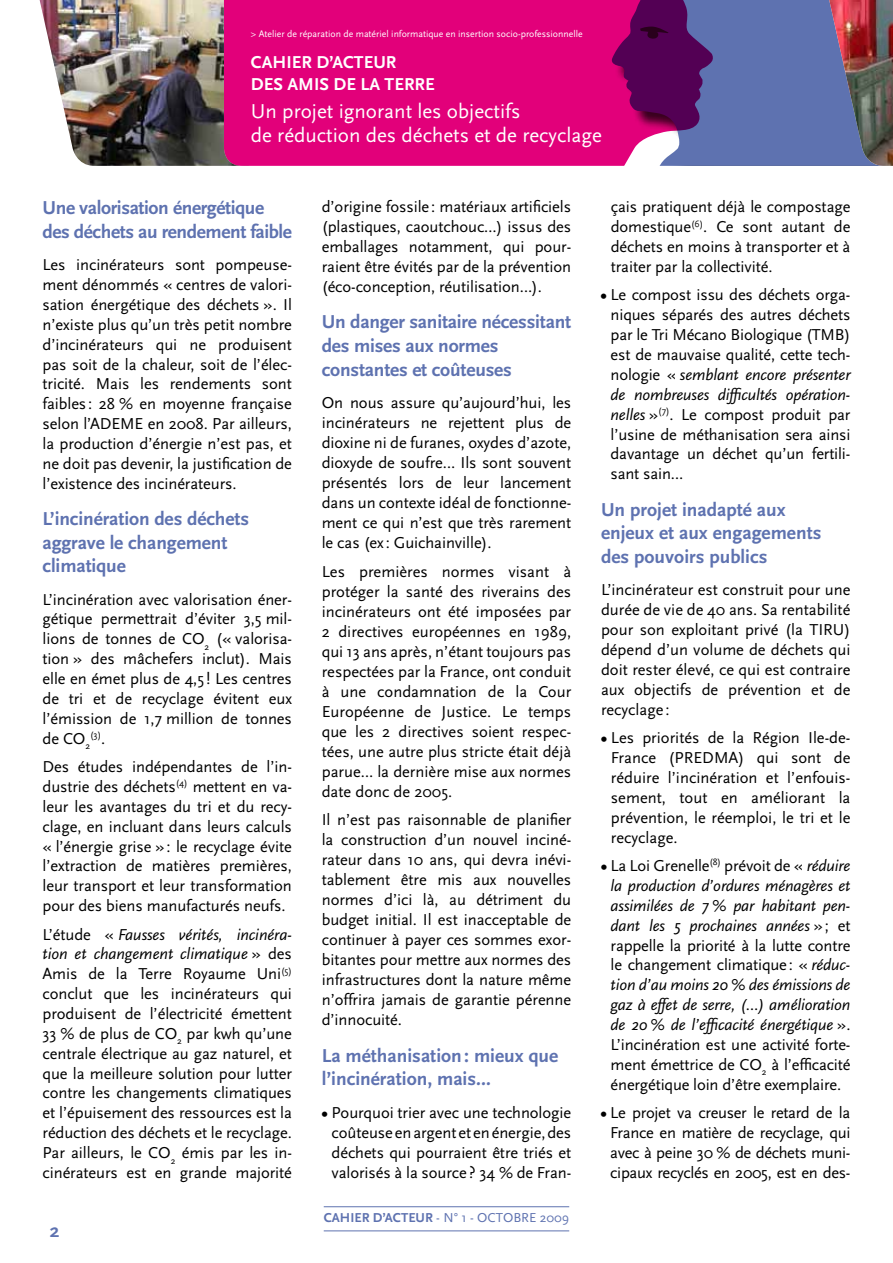
<style>
.page{position:relative;width:893px;height:1263px;background:#fff}
.page>*{position:absolute;margin:0;border:0;box-sizing:border-box;transform-origin:0 0}
.t1{font:21px/24px "Scala Sans";color:#fff}
.t2{font:700 19.5px/23.5px "Scala Sans";letter-spacing:-.005em;color:#5e72b0}
.t3{font:700 18px/21px "Scala Sans";color:#fff}
.t4{font:16.5px/20px "Scala Sans";letter-spacing:-.005em;color:#000;text-align:justify}
.t5{font:italic 16.5px/20px "Scala Sans";letter-spacing:-.01em;color:#000;text-align:center}
.t6{font:13.5px "Scala Sans";color:#5e72b0}
.t7{font:700 13.5px "Scala Sans";color:#5e72b0}
.t8{font:9.75px "Scala Sans";color:#fff}
.t9{font:9.6px "Scala Sans";color:#000}
.s1{font-size:16.5px}
.s2{font-style:italic}
.s3{font-weight:700}
.s4{font-weight:700;font-style:normal}
.s5{font-style:normal}
</style>
<div class="page">
<img style="left:40px;top:0;width:184px;height:166px">
<div style="left:713px;top:0;width:111px;height:166px;background:#5e72b0"></div>
<svg style="left:224px;top:0;width:489px;height:166px;background:#cd0879"></svg>
<svg style="left:824px;top:0;width:5px;height:166px"></svg>
<img style="left:829px;top:0;width:64px;height:166px">
<hr style="left:324px;top:1206px;width:245px;height:1px;background:#5e72b0">
<hr style="left:324px;top:1230px;width:245px;height:1px;background:#5e72b0">
<p class="t8" style="left:251px;top:29px;width:333px">&gt; Atelier de réparation de matériel informatique en insertion socio-professionnelle</p>
<p class="t3" style="left:251px;top:53px;width:93px">Cahier d’acte</p>
<p class="t3" style="left:251px;top:53px;width:183px;text-indent:122px">ur<br>des amis de la terre</p>
<p class="t1" style="left:251px;top:99px;width:353px">Un projet ignorant les objectifs<br>de réduction des déchets et de recyclage</p>
<p class="t2" style="left:43px;top:197px;width:251px">Une valorisation énergétique des déchets au rendement faible</p>
<p class="t4" style="left:43px;top:255px;width:251px">Les incinérateurs sont pompeuse&shy;ment dénommés « centres de valori&shy;sation énergétique des déchets ». Il n’existe plus qu’un très petit nombre d’incinérateurs qui ne produisent pas soit de la chaleur, soit de l’élec&shy;tricité. Mais les rendements sont faibles : 28 % en moyenne française selon l’ADEME en 2008. Par ailleurs, la production d’énergie n’est pas, et ne doit pas devenir, la justification de l’existence des incinérateurs.</p>
<p class="t2" style="left:43px;top:507px;width:208px">L’incinération des déchets aggrave le changement climatique</p>
<p class="t4" style="left:43px;top:590px;width:251px">L’incinération avec valorisation éner&shy;gétique permettrait d’éviter 3,5 mil&shy;lions de tonnes de CO<sub>2</sub> (« valorisa&shy;tion » des mâchefers inclut). Mais elle en émet plus de 4,5 ! Les centres de tri et de recyclage évitent eux l’émission de 1,7 million de tonnes de CO<sub>2</sub></p>
<p class="t9" style="left:90px;top:730px;width:17px">(3)<span class="s1">.</span></p>
<p class="t4" style="left:43px;top:757px;width:251px">Des études indépendantes de l’in&shy;dustrie des déchets<sup>(4)</sup> mettent en va&shy;leur les avantages du tri et du recy&shy;clage, en incluant dans leurs calculs « l’énergie grise »: le recyclage évite l’extraction de matières premières, leur transport et leur transformation pour des biens manufacturés neufs.</p>
<p class="t4" style="left:43px;top:924px;width:251px">L’étude « <span class="s2">Fausses vérités, incinéra&shy;tion et changement climatique</span> » des Amis de la Terre Royaume Uni<sup>(5) </sup>conclut que les incinérateurs qui produisent de l’électricité émettent 33 % de plus de CO<sub>2</sub> par kwh qu’une centrale électrique au gaz naturel, et que la meilleure solution pour lutter contre les changements climatiques et l’épuisement des ressources est la réduction des déchets et le recyclage.<br>Par ailleurs, le CO<sub>2</sub> émis par les in&shy;cinérateurs est en grande majorité</p>
<p class="t2" style="left:50px;top:1220px;width:11px">2</p>
<p class="t4" style="left:322px;top:197px;width:251px">d’origine fossile: matériaux artificiels (plastiques, caoutchouc…) issus des emballages notamment, qui pour&shy;raient être évités par de la prévention (éco-conception, réutilisation…).</p>
<p class="t2" style="left:322px;top:311px;width:251px">Un danger sanitaire nécessitant des mises aux normes constantes et coûteuses</p>
<p class="t4" style="left:322px;top:393px;width:251px">On nous assure qu’aujourd’hui, les incinérateurs ne rejettent plus de dioxine ni de furanes, oxydes d’azote, dioxyde de soufre… Ils sont souvent présentés lors de leur lancement dans un contexte idéal de fonctionne&shy;ment ce qui n’est que très rarement le cas (ex : Guichainville).</p>
<p class="t4" style="left:322px;top:562px;width:251px">Les premières normes visant à protéger la santé des riverains des incinérateurs ont été imposées par 2 directives européennes en 1989, qui 13 ans après, n’étant toujours pas respectées par la France, ont conduit à une condamnation de la Cour Européenne de Justice. Le temps que les 2 directives soient respec&shy;tées, une autre plus stricte était déjà parue… la dernière mise aux normes date donc de 2005.</p>
<p class="t4" style="left:322px;top:810px;width:251px">Il n’est pas raisonnable de planifier la construction d’un nouvel inciné&shy;rateur dans 10 ans, qui devra inévi&shy;tablement être mis aux nouvelles normes d’ici là, au détriment du budget initial. Il est inacceptable de continuer à payer ces sommes exor&shy;bitantes pour mettre aux normes des infrastructures dont la nature même n’offrira jamais de garantie pérenne d’innocuité.</p>
<p class="t2" style="left:322px;top:1044px;width:238px">La méthanisation: mieux que l’incinération, mais…</p>
<p class="t4" style="left:322px;top:1103px;width:251px;text-align:center"><span class="s3">•</span> Pourquoi trier avec une technologie coûteuse en argent et en énergie, des déchets qui pourraient être triés et valorisés à la source? 34 % de Fran-</p>
<p class="t7" style="left:324px;top:1210px;width:70px">Cahier d’acte</p>
<p class="t6" style="left:416px;top:1210px;width:70px"><span class="s3">ur</span> - N° 1 - octobre</p>
<p class="t6" style="left:540px;top:1210px;width:31px">2009</p>
<p class="t4" style="left:611px;top:197px;width:241px">çais pratiquent déjà le compostage domestique<sup>(6)</sup>. Ce sont autant de déchets en moins à transporter et à traiter par la collectivité.</p>
<p class="t4" style="left:611px;top:285px;width:241px;text-indent:-10px"><span class="s3">•</span> Le compost issu des déchets orga&shy;niques séparés des autres déchets par le Tri Mécano Biologique (TMB) est de mauvaise qualité, cette tech&shy;nologie « <span class="s2">semblant encore présenter de nombreuses difficultés opération&shy;nelles</span> »<sup>(7)</sup>. Le compost produit par l’usine de méthanisation sera ainsi davantage un déchet qu’un fertili&shy;sant sain…</p>
<p class="t2" style="left:601px;top:498px;width:222px">Un projet inadapté aux enjeux et aux engagements des pouvoirs publics</p>
<p class="t4" style="left:601px;top:580px;width:251px">L’incinérateur est construit pour une durée de vie de 40 ans. Sa rentabilité pour son exploitant privé (la TIRU) dépend d’un volume de déchets qui doit rester élevé, ce qui est contraire aux objectifs de prévention et de recyclage :</p>
<p class="t4" style="left:611px;top:728px;width:241px;text-indent:-10px"><span class="s3">•</span> Les priorités de la Région Ile-de-France (PREDMA) qui sont de réduire l’incinération et l’enfouis&shy;sement, tout en améliorant la prévention, le réemploi, le tri et le recyclage.</p>
<p class="t5" style="left:601px;top:856px;width:251px"><span class="s4">•</span> <span class="s5">La Loi Grenelle</span><sup>(8)</sup> <span class="s5">prévoit de «</span> réduire la production d’ordures ménagères et assimilées de 7 % par habitant pen&shy;dant les 5 prochaines années <span class="s5">»; et rappelle la priorité à la lutte contre le changement climatique: «</span> réduc&shy;tion d’au moins 20 % des émissions de gaz à effet de serre, (…) amélioration de 20 % de l’efficacité énergétique <span class="s5">».<br>L’incinération est une activité forte&shy;ment émettrice de CO</span><sub>2</sub> <span class="s5">à l’efficacité énergétique loin d’être exemplaire.</span></p>
<p class="t4" style="left:601px;top:1103px;width:251px;text-align:center"><span class="s3">•</span> Le projet va creuser le retard de la France en matière de recyclage, qui avec à peine 30 % de déchets muni&shy;cipaux recyclés en 2005, est en des-</p>
</div>
